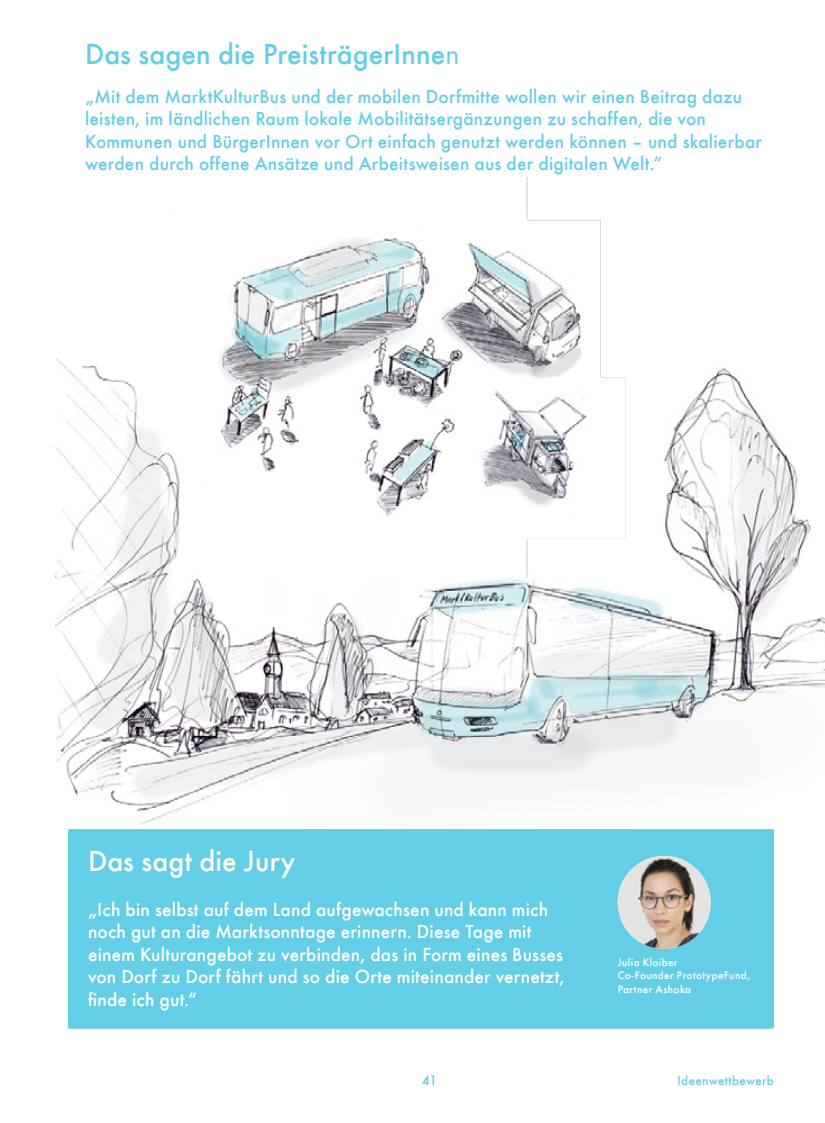
<style>
.page{position:relative;width:825px;height:1123px;background:#fff}
.page>*{position:absolute;margin:0;border:0;box-sizing:border-box;transform-origin:0 0}
.t1{font:500 30px "Futura T";letter-spacing:.005em;color:#64cee7}
.t2{font:500 30px "Futura T";letter-spacing:.005em;color:#fff}
.t3{font:500 19.5px/22.5px "Futura T";letter-spacing:.01em;color:#64cee7}
.t4{font:500 19.5px/22.5px "Futura T";letter-spacing:.01em;color:#fff}
.t5{font:500 14.25px "Futura T";color:#64cee7}
.t6{font:500 13.2px "Futura T";letter-spacing:.025em;color:#64cee7}
._7_5_Medium_Weiss{font:500 11.25px/13.5px "Futura T";letter-spacing:.035em;color:#fff}
.s1{font-weight:400}
</style>
<div class="page">
<img style="left:55px;top:358px;width:770px;height:466px">
<div style="left:68px;top:829px;width:706px;height:200px;background:#64cee7"></div>
<img style="left:618px;top:856px;width:93px;height:93px;border-radius:46px">
<img style="left:132px;top:177px;width:654px;height:401px">
<h3 class="t1" style="left:85px;top:36px;width:376px">Das sagen die PreisträgerInne<span class="s1">n</span></h3>
<p class="t3" style="left:85px;top:85px;width:678px">„Mit dem MarktKulturBus und der mobilen Dorfmitte wollen wir einen Beitrag dazu leisten, im ländlichen Raum lokale Mobilitätsergänzungen zu schaffen, die von Kommunen und BürgerInnen vor Ort einfach genutzt werden können – und skalierbar werden durch offene Ansätze und Arbeitsweisen aus der digitalen Welt.“</p>
<h3 class="t2" style="left:88px;top:843px;width:209px">Das sagt die Jury</h3>
<p class="t4" style="left:88px;top:897px;width:478px">„Ich bin selbst auf dem Land aufgewachsen und kann mich noch gut an die Marktsonntage erinnern. Diese Tage mit einem Kulturangebot zu verbinden, das in Form eines Busses von Dorf zu Dorf fährt und so die Orte miteinander vernetzt, finde ich gut.“</p>
<p class="t5" style="left:422px;top:1071px;width:17px">41</p>
<p class="_7_5_Medium_Weiss" style="left:618px;top:955px;width:134px">Julia Kloiber<br>Co-Founder PrototypeFund,<br>Partner Ashoka</p>
<p class="t6" style="left:677px;top:1072px;width:98px">Ideenwettbewerb</p>
</div>
